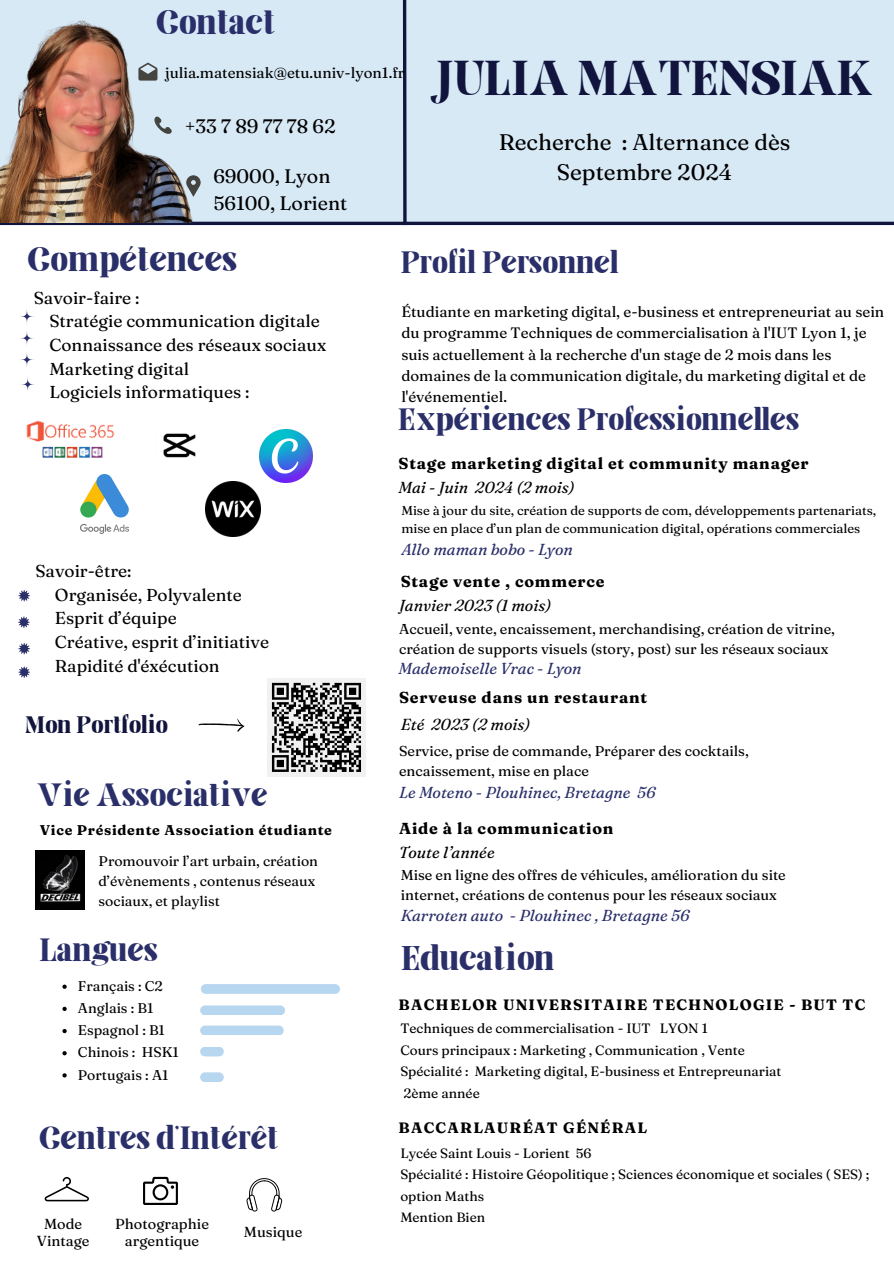
<style>
.page{position:relative;width:894px;height:1264px;background:#fff}
.page>*{position:absolute;margin:0;border:0;box-sizing:border-box;transform-origin:0 0}
.t1{font:47.1px "Elika Gorica";color:#11153e}
.t2{font:33px "Elika Gorica";color:#2a2f69}
.t3{font:30.9px "Elika Gorica";color:#2a2f69}
.t4{font:29.7px "Elika Gorica";color:#2a2f69}
.t5{font:22.95px "Elika Gorica";color:#11153e}
.t6{font:22.5px/30.3px "Fraunces 9 pt";color:#000;text-align:center}
.t7{font:19.5px/27px "Fraunces 9 pt";color:#000}
.t8{font:17.25px "Fraunces 9 pt";color:#000}
.t9{font:700 15.9px "Fraunces 9 pt";letter-spacing:.05em;color:#000}
.t10{font:italic 15.9px "Fraunces 9 pt";color:#2a2f69}
.t11{font:italic 15.9px "Fraunces 9 pt";color:#000}
.t12{font:15px/21.3px "Fraunces 9 pt";color:#000}
.t13{font:700 15px "Fraunces 9 pt";letter-spacing:.08em;color:#000}
.t14{font:14.55px/16.4px "Fraunces 9 pt";color:#000;text-align:center}
.t15{font:14.4px/20.2px "Fraunces 9 pt";color:#000}
.t16{font:14.1px/20.1px "Fraunces 9 pt";color:#000}
.t17{font:700 14.1px "Fraunces 9 pt";letter-spacing:.05em;color:#000}
.t18{font:13.5px/21.3px "Fraunces 9 pt";color:#000}
.t19{font:12.9px/18.3px "Fraunces 9 pt";color:#000}
</style>
<div class="page">
<div style="left:0;top:0;width:893px;height:225px;background:#d8e9f6"></div>
<svg style="left:246px;top:1178px;width:36px;height:33px"></svg>
<svg style="left:143px;top:1176px;width:35px;height:28px"></svg>
<svg style="left:44px;top:1177px;width:45px;height:24px"></svg>
<div style="left:201px;top:984px;width:139px;height:9px;background:#b7d6ef;border-radius:5px"></div>
<div style="left:200px;top:1005px;width:85px;height:10px;background:#b7d6ef;border-radius:5px"></div>
<div style="left:200px;top:1025px;width:83px;height:10px;background:#b7d6ef;border-radius:5px"></div>
<svg style="left:62px;top:984px;width:5px;height:4px"></svg>
<svg style="left:62px;top:1006px;width:5px;height:5px"></svg>
<svg style="left:62px;top:1029px;width:5px;height:4px"></svg>
<svg style="left:62px;top:1051px;width:5px;height:4px"></svg>
<svg style="left:62px;top:1073px;width:5px;height:4px"></svg>
<div style="left:200px;top:1046px;width:24px;height:10px;background:#b7d6ef;border-radius:5px"></div>
<div style="left:200px;top:1072px;width:24px;height:10px;background:#b7d6ef;border-radius:5px"></div>
<svg style="left:18px;top:642px;width:12px;height:12px"></svg>
<svg style="left:18px;top:666px;width:12px;height:12px"></svg>
<svg style="left:18px;top:616px;width:12px;height:12px"></svg>
<svg style="left:18px;top:590px;width:12px;height:11px"></svg>
<svg style="left:21px;top:377px;width:14px;height:14px"></svg>
<svg style="left:20px;top:309px;width:14px;height:58px"></svg>
<img style="left:26px;top:420px;width:89px;height:38px">
<img style="left:81px;top:475px;width:47px;height:58px">
<img style="left:163px;top:433px;width:33px;height:25px">
<img style="left:205px;top:481px;width:55px;height:56px">
<img style="left:259px;top:429px;width:53px;height:53px">
<hr style="left:0;top:222px;width:893px;height:3px;background:#11153e">
<img style="left:35px;top:850px;width:49px;height:59px">
<svg style="left:399px;top:0;width:9px;height:226px"></svg>
<svg style="left:192px;top:175px;width:8px;height:22px"></svg>
<img style="left:0;top:20px;width:192px;height:203px">
<svg style="left:138px;top:63px;width:19px;height:18px"></svg>
<svg style="left:198px;top:718px;width:47px;height:14px"></svg>
<div style="left:267px;top:678px;width:99px;height:98px;background:#f1f1f1"></div>
<svg style="left:271px;top:682px;width:90px;height:90px"></svg>
<p class="t2" style="left:157px;top:9px;width:120px">Contact</p>
<h2 class="t12" style="left:165px;top:62px;width:241px">julia.matensiak@etu.univ-lyon1.fr</h2>
<p class="t7" style="left:185px;top:113px;width:153px">+33 7 89 77 78 62</p>
<p class="t7" style="left:213px;top:162px;width:135px">69000, Lyon<br>56100, Lorient</p>
<p class="t1" style="left:432px;top:60px;width:442px">JULIA MATENSIAK</p>
<p class="t6" style="left:498px;top:126px;width:293px">Recherche : Alternance dès<br>Septembre 2024</p>
<p class="t2" style="left:28px;top:246px;width:210px">Compétences</p>
<p class="t4" style="left:400px;top:250px;width:219px">Profil Personnel</p>
<p class="t12" style="left:401px;top:301px;width:484px">Étudiante en marketing digital, e-business et entrepreneuriat au sein du programme Techniques de commercialisation à l'IUT Lyon 1, je suis actuellement à la recherche d'un stage de 2 mois dans les domaines de la communication digitale, du marketing digital et de l'événementiel.</p>
<p class="t8" style="left:34px;top:287px;width:107px">Savoir-faire :</p>
<h5 class="t8" style="left:49px;top:310px;width:272px">Stratégie communication digitale</h5>
<h4 class="t8" style="left:49px;top:334px;width:278px">Connaissance des réseaux sociaux</h4>
<h5 class="t8" style="left:49px;top:358px;width:141px">Marketing digital</h5>
<p class="t8" style="left:49px;top:381px;width:201px">Logiciels informatiques :</p>
<p class="t4" style="left:398px;top:408px;width:402px">Expériences Professionnelles</p>
<p class="t9" style="left:398px;top:453px;width:411px">Stage marketing digital et community manager</p>
<h2 class="t11" style="left:398px;top:477px;width:177px">Mai - Juin 2024 (2 mois)</h2>
<p class="t19" style="left:401px;top:501px;width:476px">Mise à jour du site, création de supports de com, développements partenariats, mise en place d’un plan de communication digital, opérations commerciales</p>
<p class="t8" style="left:35px;top:560px;width:98px">Savoir-être:</p>
<p class="t8" style="left:55px;top:584px;width:188px">Organisée, Polyvalente</p>
<p class="t8" style="left:55px;top:607px;width:123px">Esprit d’équipe</p>
<p class="t8" style="left:55px;top:631px;width:215px">Créative, esprit d’initiative</p>
<p class="t8" style="left:55px;top:655px;width:166px">Rapidité d'éxécution</p>
<p class="t5" style="left:26px;top:715px;width:144px">Mon Portfolio</p>
<h3 class="t3" style="left:37px;top:782px;width:232px">Vie Associative</h3>
<p class="t17" style="left:40px;top:820px;width:293px">Vice Présidente Association étudiante</p>
<p class="t16" style="left:99px;top:850px;width:221px">Promouvoir l’art urbain, création d’évènements , contenus réseaux sociaux, et playlist</p>
<h6 class="t3" style="left:40px;top:937px;width:119px">Langues</h6>
<p class="t16" style="left:78px;top:975px;width:87px">Français : C2</p>
<p class="t16" style="left:78px;top:997px;width:77px">Anglais : B1</p>
<p class="t16" style="left:78px;top:1020px;width:88px">Espagnol : B1</p>
<h2 class="t16" style="left:78px;top:1042px;width:102px">Chinois : HSK1</h2>
<h1 class="t16" style="left:78px;top:1064px;width:92px">Portugais : A1</h1>
<p class="t3" style="left:40px;top:1125px;width:240px">Centres d’Intérêt</p>
<p class="t14" style="left:37px;top:1215px;width:54px">Mode<br>Vintage</p>
<p class="t14" style="left:115px;top:1215px;width:95px">Photographie argentique</p>
<p class="t14" style="left:244px;top:1223px;width:60px">Musique</p>
<p class="t10" style="left:401px;top:539px;width:173px">Allo maman bobo - Lyon</p>
<p class="t9" style="left:400px;top:572px;width:205px">Stage vente , commerce</p>
<p class="t11" style="left:399px;top:595px;width:153px">Janvier 2023 (1 mois)</p>
<h6 class="t15" style="left:399px;top:618px;width:437px">Accueil, vente, encaissement, merchandising, création de vitrine, création de supports visuels (story, post) sur les réseaux sociaux</h6>
<h4 class="t10" style="left:398px;top:658px;width:184px">Mademoiselle Vrac - Lyon</h4>
<p class="t9" style="left:399px;top:687px;width:249px">Serveuse dans un restaurant</p>
<p class="t11" style="left:400px;top:714px;width:131px">Eté 2023 (2 mois)</p>
<p class="t15" style="left:399px;top:740px;width:351px">Service, prise de commande, Préparer des cocktails, encaissement, mise en place</p>
<h2 class="t10" style="left:399px;top:782px;width:258px">Le Moteno - Plouhinec, Bretagne 56</h2>
<h6 class="t9" style="left:399px;top:818px;width:216px">Aide à la communication</h6>
<p class="t11" style="left:399px;top:842px;width:97px">Toute l’année</p>
<p class="t15" style="left:400px;top:864px;width:386px">Mise en ligne des offres de véhicules, amélioration du site internet, créations de contenus pour les réseaux sociaux</p>
<p class="t10" style="left:400px;top:905px;width:290px">Karroten auto - Plouhinec , Bretagne 56</p>
<p class="t2" style="left:401px;top:945px;width:155px">Education</p>
<h6 class="t13" style="left:398px;top:995px;width:468px">BACHELOR UNIVERSITAIRE TECHNOLOGIE - BUT TC</h6>
<p class="t18" style="left:400px;top:1017px;width:309px">Techniques de commercialisation - IUT LYON 1</p>
<p class="t18" style="left:400px;top:1039px;width:346px">Cours principaux : Marketing , Communication , Vente</p>
<p class="t18" style="left:400px;top:1060px;width:382px">Spécialité : Marketing digital, E-business et Entrepreunariat</p>
<p class="t18" style="left:403px;top:1081px;width:78px">2ème année</p>
<p class="t13" style="left:398px;top:1118px;width:250px">BACCARLAURÉAT GÉNÉRAL</p>
<p class="t18" style="left:400px;top:1142px;width:193px">Lycée Saint Louis - Lorient 56</p>
<p class="t18" style="left:400px;top:1163px;width:470px">Spécialité : Histoire Géopolitique ; Sciences économique et sociales ( SES) ; option Maths</p>
<p class="t18" style="left:400px;top:1206px;width:86px">Mention Bien</p>
</div>
